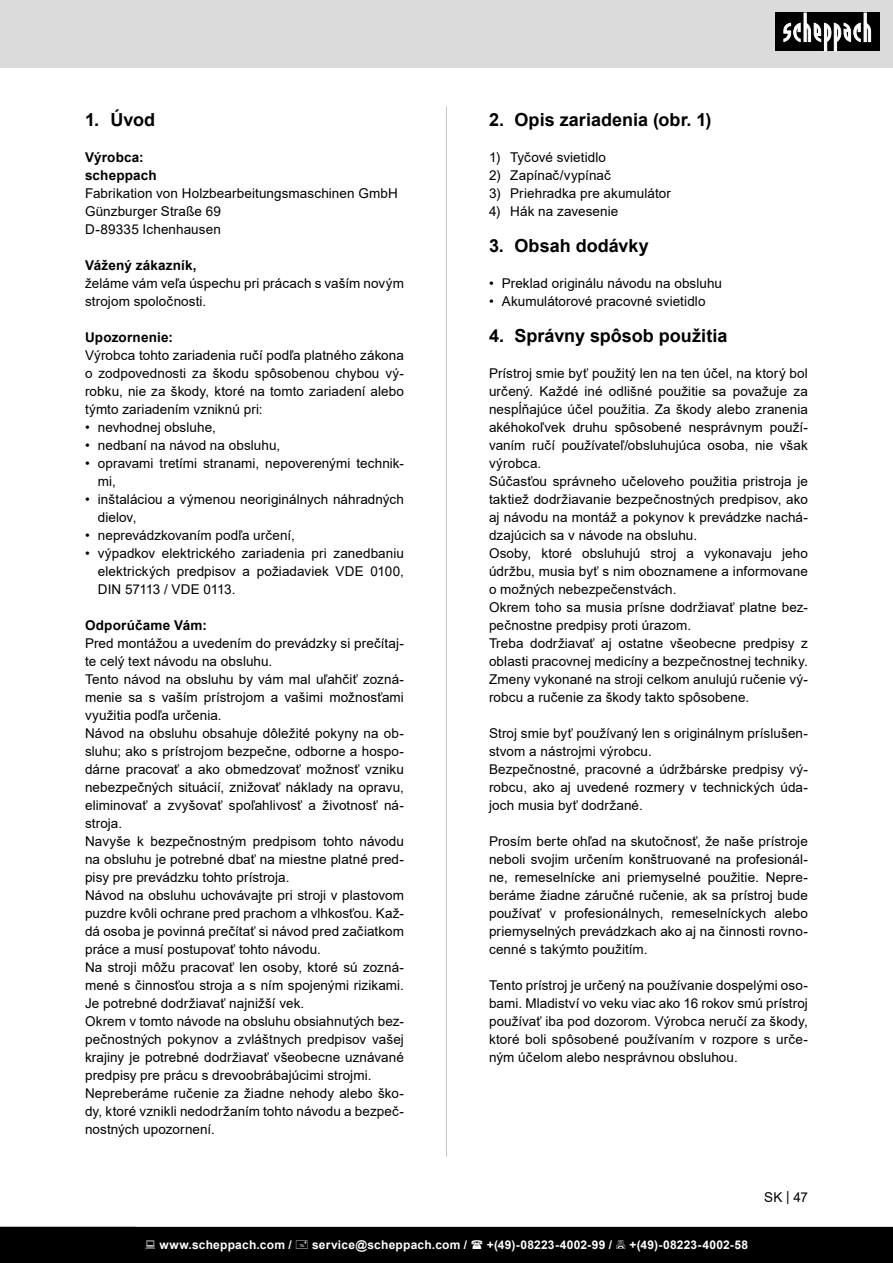
<style>
.page{position:relative;width:893px;height:1263px;background:#fff}
.page>*{position:absolute;margin:0;border:0;box-sizing:border-box;transform-origin:0 0}
.t1{font:700 18px "Arial";color:#000}
.Basiseinstellung{font:13.5px/18px "Arial";letter-spacing:.005em;color:#000;text-align:justify}
.Grundtext_Bold{font:700 13.5px "Arial";letter-spacing:.015em;color:#000}
.t2{font:700 12px "Arial";letter-spacing:.02em;color:#fff}
</style>
<div class="page">
<div style="left:0;top:0;width:893px;height:67px;background:#dbdbdb"></div>
<div style="left:775px;top:13px;width:105px;height:38px;background:#000"></div>
<svg style="left:783px;top:13px;width:88px;height:38px"></svg>
<hr style="left:446px;top:106px;width:1px;height:1051px;background:#c7c7c7">
<div style="left:0;top:1227px;width:893px;height:36px;background:#000"></div>
<p class="t1" style="left:85px;top:107px;width:72px">1. Úvod</p>
<p class="Grundtext_Bold" style="left:85px;top:148px;width:60px">Výrobca:</p>
<p class="Grundtext_Bold" style="left:85px;top:166px;width:73px">scheppach</p>
<p class="Basiseinstellung" style="left:85px;top:184px;width:314px">Fabrikation von Holzbearbeitungsmaschinen GmbH</p>
<p class="Basiseinstellung" style="left:85px;top:202px;width:137px">Günzburger Straße 69</p>
<p class="Basiseinstellung" style="left:85px;top:220px;width:137px">D-89335 Ichenhausen</p>
<p class="Grundtext_Bold" style="left:85px;top:256px;width:113px">Vážený zákazník,</p>
<p class="Basiseinstellung" style="left:85px;top:274px;width:320px">želáme vám veľa úspechu pri prácach s vaším novým strojom spoločnosti.</p>
<p class="Grundtext_Bold" style="left:85px;top:328px;width:89px">Upozornenie:</p>
<p class="Basiseinstellung" style="left:85px;top:346px;width:320px">Výrobca tohto zariadenia ručí podľa platného zákona o zodpovednosti za škodu spôsobenou chybou vý&shy;robku, nie za škody, ktoré na tomto zariadení alebo týmto zariadením vzniknú pri:</p>
<p class="Basiseinstellung" style="left:85px;top:418px;width:132px">• nevhodnej obsluhe,</p>
<p class="Basiseinstellung" style="left:85px;top:436px;width:197px">• nedbaní na návod na obsluhu,</p>
<p class="Basiseinstellung" style="left:98px;top:454px;width:308px;text-indent:-13px">• opravami tretími stranami, nepoverenými technik&shy;mi,</p>
<p class="Basiseinstellung" style="left:98px;top:490px;width:308px;text-indent:-13px">• inštaláciou a výmenou neoriginálnych náhradných dielov,</p>
<p class="Basiseinstellung" style="left:85px;top:526px;width:211px">• neprevádzkovaním podľa určení,</p>
<p class="Basiseinstellung" style="left:98px;top:544px;width:308px;text-indent:-13px">• výpadkov elektrického zariadenia pri zanedbaniu elektrických predpisov a požiadaviek VDE 0100, DIN 57113 / VDE 0113.</p>
<p class="Grundtext_Bold" style="left:85px;top:616px;width:123px">Odporúčame Vám:</p>
<p class="Basiseinstellung" style="left:85px;top:634px;width:320px">Pred montážou a uvedením do prevádzky si prečítaj&shy;te celý text návodu na obsluhu.</p>
<p class="Basiseinstellung" style="left:85px;top:670px;width:320px">Tento návod na obsluhu by vám mal uľahčiť zozná&shy;menie sa s vaším prístrojom a vašimi možnosťami využitia podľa určenia.</p>
<p class="Basiseinstellung" style="left:85px;top:724px;width:320px">Návod na obsluhu obsahuje dôležité pokyny na ob&shy;sluhu; ako s prístrojom bezpečne, odborne a hospo&shy;dárne pracovať a ako obmedzovať možnosť vzniku nebezpečných situácií, znižovať náklady na opravu, eliminovať a zvyšovať spoľahlivosť a životnosť ná&shy;stroja.</p>
<p class="Basiseinstellung" style="left:85px;top:832px;width:320px">Navyše k bezpečnostným predpisom tohto návodu na obsluhu je potrebné dbať na miestne platné pred&shy;pisy pre prevádzku tohto prístroja.</p>
<p class="Basiseinstellung" style="left:85px;top:886px;width:320px">Návod na obsluhu uchovávajte pri stroji v plastovom puzdre kvôli ochrane pred prachom a vlhkosťou. Kaž&shy;dá osoba je povinná prečítať si návod pred začiatkom práce a musí postupovať tohto návodu.</p>
<p class="Basiseinstellung" style="left:85px;top:958px;width:320px">Na stroji môžu pracovať len osoby, ktoré sú zozná&shy;mené s činnosťou stroja a s ním spojenými rizikami.<br>Je potrebné dodržiavať najnižší vek.</p>
<p class="Basiseinstellung" style="left:85px;top:1012px;width:320px">Okrem v tomto návode na obsluhu obsiahnutých bez&shy;pečnostných pokynov a zvláštnych predpisov vašej krajiny je potrebné dodržiavať všeobecne uznávané predpisy pre prácu s drevoobrábajúcimi strojmi.</p>
<p class="Basiseinstellung" style="left:85px;top:1084px;width:320px">Nepreberáme ručenie za žiadne nehody alebo ško&shy;dy, ktoré vznikli nedodržaním tohto návodu a bezpeč&shy;nostných upozornení.</p>
<p class="t1" style="left:489px;top:107px;width:224px">2. Opis zariadenia (obr. 1)</p>
<p class="Basiseinstellung" style="left:489px;top:148px;width:118px">1) Tyčové svietidlo</p>
<p class="Basiseinstellung" style="left:489px;top:166px;width:123px">2) Zapínač/vypínač</p>
<p class="Basiseinstellung" style="left:489px;top:184px;width:183px">3) Priehradka pre akumulátor</p>
<p class="Basiseinstellung" style="left:489px;top:202px;width:131px">4) Hák na zavesenie</p>
<p class="t1" style="left:489px;top:233px;width:161px">3. Obsah dodávky</p>
<p class="Basiseinstellung" style="left:489px;top:274px;width:235px">• Preklad originálu návodu na obsluhu</p>
<p class="Basiseinstellung" style="left:489px;top:292px;width:218px">• Akumulátorové pracovné svietidlo</p>
<p class="t1" style="left:489px;top:323px;width:240px">4. Správny spôsob použitia</p>
<p class="Basiseinstellung" style="left:489px;top:364px;width:320px">Prístroj smie byť použitý len na ten účel, na ktorý bol určený. Každé iné odlišné použitie sa považuje za nespĺňajúce účel použitia. Za škody alebo zranenia akéhokoľvek druhu spôsobené nesprávnym použí&shy;vaním ručí používateľ/obsluhujúca osoba, nie však výrobca.</p>
<p class="Basiseinstellung" style="left:489px;top:472px;width:320px">Súčasťou správneho učeloveho použitia pristroja je taktiež dodržiavanie bezpečnostných predpisov, ako aj návodu na montáž a pokynov k prevádzke nachá&shy;dzajúcich sa v návode na obsluhu.</p>
<p class="Basiseinstellung" style="left:489px;top:544px;width:320px">Osoby, ktoré obsluhujú stroj a vykonavaju jeho údržbu, musia byť s nim oboznamene a informovane o možných nebezpečenstvách.</p>
<p class="Basiseinstellung" style="left:489px;top:598px;width:320px">Okrem toho sa musia prísne dodržiavať platne bez&shy;pečnostne predpisy proti úrazom.</p>
<p class="Basiseinstellung" style="left:489px;top:634px;width:320px">Treba dodržiavať aj ostatne všeobecne predpisy z oblasti pracovnej medicíny a bezpečnostnej techniky.</p>
<p class="Basiseinstellung" style="left:489px;top:670px;width:320px">Zmeny vykonané na stroji celkom anulujú ručenie vý&shy;robcu a ručenie za škody takto spôsobene.</p>
<p class="Basiseinstellung" style="left:489px;top:724px;width:320px">Stroj smie byť používaný len s originálnym príslušen&shy;stvom a nástrojmi výrobcu.</p>
<p class="Basiseinstellung" style="left:489px;top:760px;width:320px">Bezpečnostné, pracovné a údržbárske predpisy vý&shy;robcu, ako aj uvedené rozmery v technických úda&shy;joch musia byť dodržané.</p>
<p class="Basiseinstellung" style="left:489px;top:832px;width:320px">Prosím berte ohľad na skutočnosť, že naše prístroje neboli svojim určením konštruované na profesionál&shy;ne, remeselnícke ani priemyselné použitie. Nepre&shy;beráme žiadne záručné ručenie, ak sa prístroj bude používať v profesionálnych, remeselníckych alebo priemyselných prevádzkach ako aj na činnosti rovno&shy;cenné s takýmto použitím.</p>
<p class="Basiseinstellung" style="left:489px;top:976px;width:320px">Tento prístroj je určený na používanie dospelými oso&shy;bami. Mladiství vo veku viac ako 16 rokov smú prístroj používať iba pod dozorom. Výrobca neručí za škody, ktoré boli spôsobené používaním v rozpore s urče&shy;ným účelom alebo nesprávnou obsluhou.</p>
<p class="Basiseinstellung" style="left:764px;top:1188px;width:45px">SK | 47</p>
<p class="t2" style="left:159px;top:1236px;width:134px">www.scheppach.com /</p>
<p class="t2" style="left:312px;top:1236px;width:157px">service@scheppach.com /</p>
<p class="t2" style="left:487px;top:1236px;width:127px">+(49)-08223-4002-99 /</p>
<p class="t2" style="left:629px;top:1236px;width:120px">+(49)-08223-4002-58</p>
</div>
